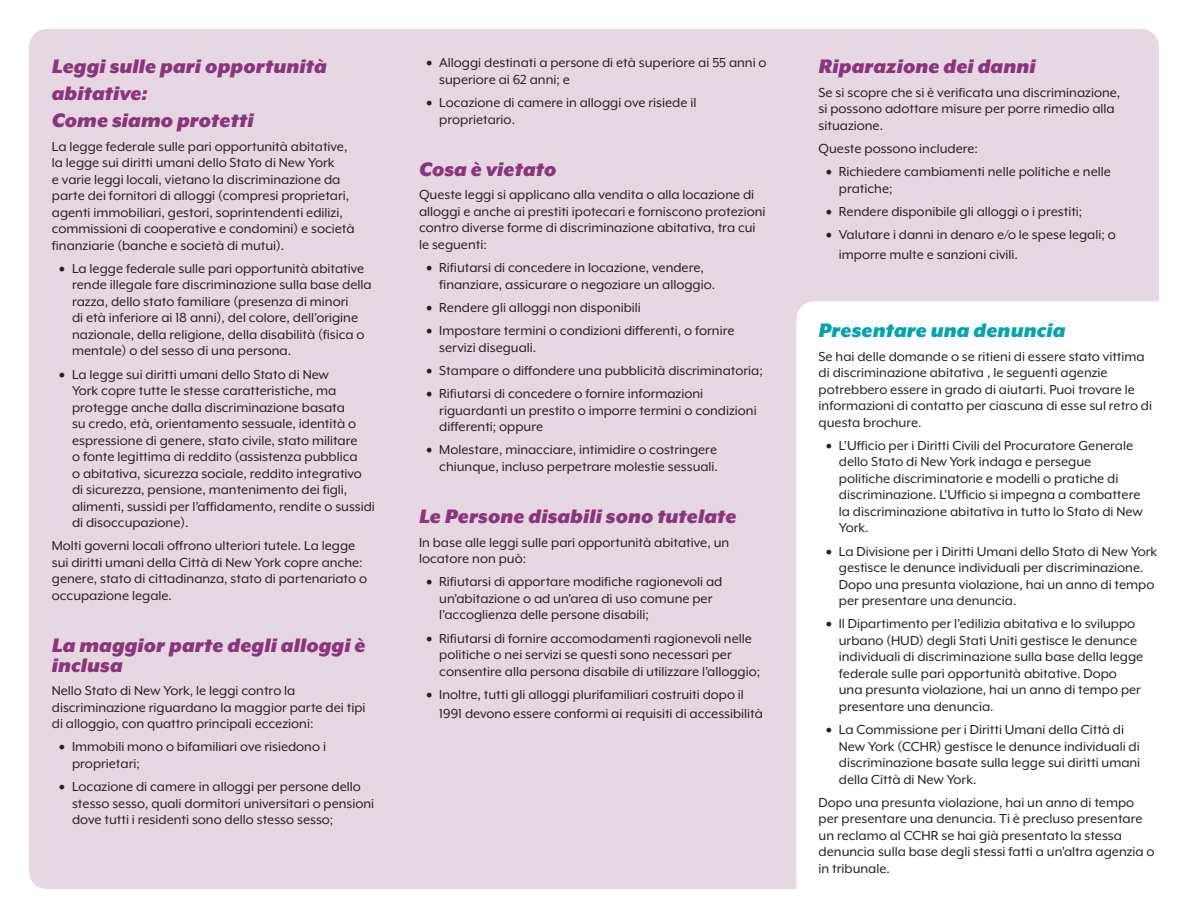
<style>
.page{position:relative;width:1188px;height:918px;background:#fff}
.page>*{position:absolute;margin:0;border:0;box-sizing:border-box;transform-origin:0 0}
.t1{font:italic 900 22.5px/27px "Mr Eaves XL Mod OT";color:#8c347a}
.t2{font:italic 900 22.5px "Mr Eaves XL Mod OT";color:#00a5b1}
.t3{font:15px/16.5px "Mr Eaves XL Mod OT";color:#231f20}
.s1{font-family:"Minion Pro";font-size:18px}
</style>
<div class="page">
<div style="left:29px;top:29px;width:1130px;height:860px;background:#e6d8e3"></div>
<svg style="left:796px;top:301px;width:363px;height:588px"></svg>
<p class="t1" style="left:52px;top:53px;width:277px">Leggi sulle pari opportunità abitative:</p>
<p class="t1" style="left:52px;top:107px;width:203px">Come siamo protetti</p>
<p class="t3" style="left:52px;top:138px;width:304px">La legge federale sulle pari opportunità abitative, la legge sui diritti umani dello Stato di New York<br>e varie leggi locali, vietano la discriminazione da parte dei fornitori di alloggi (compresi proprietari, agenti immobiliari, gestori, soprintendenti edilizi, commissioni di cooperative e condomini) e società finanziarie (banche e società di mutui).</p>
<p class="t3" style="left:72px;top:260px;width:301px;text-indent:-14px"><span class="s1">•</span> La legge federale sulle pari opportunità abitative rende illegale fare discriminazione sulla base della razza, dello stato familiare (presenza di minori<br>di età inferiore ai 18 anni), del colore, dell’origine nazionale, della religione, della disabilità (fisica o mentale) o del sesso di una persona.</p>
<p class="t3" style="left:72px;top:366px;width:304px;text-indent:-14px"><span class="s1">•</span> La legge sui diritti umani dello Stato di New<br>York copre tutte le stesse caratteristiche, ma protegge anche dalla discriminazione basata<br>su credo, età, orientamento sessuale, identità o espressione di genere, stato civile, stato militare<br>o fonte legittima di reddito (assistenza pubblica<br>o abitativa, sicurezza sociale, reddito integrativo di sicurezza, pensione, mantenimento dei figli, alimenti, sussidi per l’affidamento, rendite o sussidi di disoccupazione).</p>
<p class="t3" style="left:52px;top:537px;width:317px">Molti governi locali offrono ulteriori tutele. La legge sui diritti umani della Città di New York copre anche: genere, stato di cittadinanza, stato di partenariato o occupazione legale.</p>
<p class="t1" style="left:52px;top:636px;width:315px;line-height:19.5px">La maggior parte degli alloggi è inclusa</p>
<p class="t3" style="left:52px;top:682px;width:315px">Nello Stato di New York, le leggi contro la discriminazione riguardano la maggior parte dei tipi di alloggio, con quattro principali eccezioni:</p>
<p class="t3" style="left:72px;top:738px;width:255px;text-indent:-14px"><span class="s1">•</span> Immobili mono o bifamiliari ove risiedono i proprietari;</p>
<p class="t3" style="left:72px;top:778px;width:304px;text-indent:-14px"><span class="s1">•</span> Locazione di camere in alloggi per persone dello stesso sesso, quali dormitori universitari o pensioni dove tutti i residenti sono dello stesso sesso;</p>
<p class="t3" style="left:439px;top:54px;width:329px;text-indent:-14px"><span class="s1">•</span> Alloggi destinati a persone di età superiore ai 55 anni o superiore ai 62 anni; e</p>
<p class="t3" style="left:439px;top:94px;width:259px;text-indent:-14px"><span class="s1">•</span> Locazione di camere in alloggi ove risiede il proprietario.</p>
<p class="t1" style="left:419px;top:156px;width:139px">Cosa è vietato</p>
<p class="t3" style="left:419px;top:186px;width:348px">Queste leggi si applicano alla vendita o alla locazione di alloggi e anche ai prestiti ipotecari e forniscono protezioni contro diverse forme di discriminazione abitativa, tra cui le seguenti:</p>
<p class="t3" style="left:439px;top:259px;width:277px;text-indent:-14px"><span class="s1">•</span> Rifiutarsi di concedere in locazione, vendere, finanziare, assicurare o negoziare un alloggio.</p>
<p class="t3" style="left:426px;top:299px;width:217px"><span class="s1">•</span> Rendere gli alloggi non disponibili</p>
<p class="t3" style="left:439px;top:322px;width:297px;text-indent:-14px"><span class="s1">•</span> Impostare termini o condizioni differenti, o fornire servizi diseguali.</p>
<p class="t3" style="left:426px;top:362px;width:339px"><span class="s1">•</span> Stampare o diffondere una pubblicità discriminatoria;</p>
<p class="t3" style="left:439px;top:385px;width:319px;text-indent:-14px"><span class="s1">•</span> Rifiutarsi di concedere o fornire informazioni riguardanti un prestito o imporre termini o condizioni differenti; oppure</p>
<p class="t3" style="left:426px;top:441px;width:294px;text-align:right"><span class="s1">•</span> Molestare, minacciare, intimidire o costringere chiunque, incluso perpetrare molestie sessuali.</p>
<p class="t1" style="left:419px;top:503px;width:319px">Le Persone disabili sono tutelate</p>
<p class="t3" style="left:419px;top:534px;width:312px">In base alle leggi sulle pari opportunità abitative, un locatore non può:</p>
<p class="t3" style="left:439px;top:573px;width:285px;text-indent:-14px"><span class="s1">•</span> Rifiutarsi di apportare modifiche ragionevoli ad un’abitazione o ad un’area di uso comune per l’accoglienza delle persone disabili;</p>
<p class="t3" style="left:439px;top:630px;width:323px;text-indent:-14px"><span class="s1">•</span> Rifiutarsi di fornire accomodamenti ragionevoli nelle politiche o nei servizi se questi sono necessari per consentire alla persona disabile di utilizzare l’alloggio;</p>
<p class="t3" style="left:439px;top:684px;width:325px;line-height:19.5px;text-indent:-14px"><span class="s1">•</span> Inoltre, tutti gli alloggi plurifamiliari costruiti dopo il<br>1991 devono essere conformi ai requisiti di accessibilità</p>
<p class="t1" style="left:819px;top:53px;width:219px">Riparazione dei danni</p>
<p class="t3" style="left:819px;top:84px;width:303px">Se si scopre che si è verificata una discriminazione, si possono adottare misure per porre rimedio alla situazione.</p>
<p class="t3" style="left:819px;top:140px;width:161px">Queste possono includere:</p>
<p class="t3" style="left:839px;top:163px;width:274px;text-indent:-14px"><span class="s1">•</span> Richiedere cambiamenti nelle politiche e nelle pratiche;</p>
<p class="t3" style="left:825px;top:203px;width:258px"><span class="s1">•</span> Rendere disponibile gli alloggi o i prestiti;</p>
<p class="t3" style="left:839px;top:225px;width:278px;line-height:19.5px;text-indent:-14px"><span class="s1">•</span> Valutare i danni in denaro e/o le spese legali; o imporre multe e sanzioni civili.</p>
<p class="t2" style="left:819px;top:318px;width:249px">Presentare una denuncia</p>
<p class="t3" style="left:819px;top:348px;width:335px">Se hai delle domande o se ritieni di essere stato vittima di discriminazione abitativa , le seguenti agenzie potrebbero essere in grado di aiutarti. Puoi trovare le informazioni di contatto per ciascuna di esse sul retro di questa brochure.</p>
<p class="t3" style="left:839px;top:437px;width:306px;text-indent:-14px"><span class="s1">•</span> L’Ufficio per i Diritti Civili del Procuratore Generale dello Stato di New York indaga e persegue politiche discriminatorie e modelli o pratiche di discriminazione. L’Ufficio si impegna a combattere la discriminazione abitativa in tutto lo Stato di New York.</p>
<p class="t3" style="left:839px;top:543px;width:320px;text-indent:-14px"><span class="s1">•</span> La Divisione per i Diritti Umani dello Stato di New York gestisce le denunce individuali per discriminazione.<br>Dopo una presunta violazione, hai un anno di tempo per presentare una denuncia.</p>
<p class="t3" style="left:839px;top:615px;width:306px;text-indent:-14px"><span class="s1">•</span> Il Dipartimento per l’edilizia abitativa e lo sviluppo urbano (HUD) degli Stati Uniti gestisce le denunce individuali di discriminazione sulla base della legge federale sulle pari opportunità abitative. Dopo una presunta violazione, hai un anno di tempo per presentare una denuncia.</p>
<p class="t3" style="left:839px;top:721px;width:303px;text-indent:-14px"><span class="s1">•</span> La Commissione per i Diritti Umani della Città di New York (CCHR) gestisce le denunce individuali di discriminazione basate sulla legge sui diritti umani della Città di New York.</p>
<p class="t3" style="left:819px;top:794px;width:338px">Dopo una presunta violazione, hai un anno di tempo per presentare una denuncia. Ti è precluso presentare un reclamo al CCHR se hai già presentato la stessa denuncia sulla base degli stessi fatti a un’altra agenzia o in tribunale.</p>
</div>
